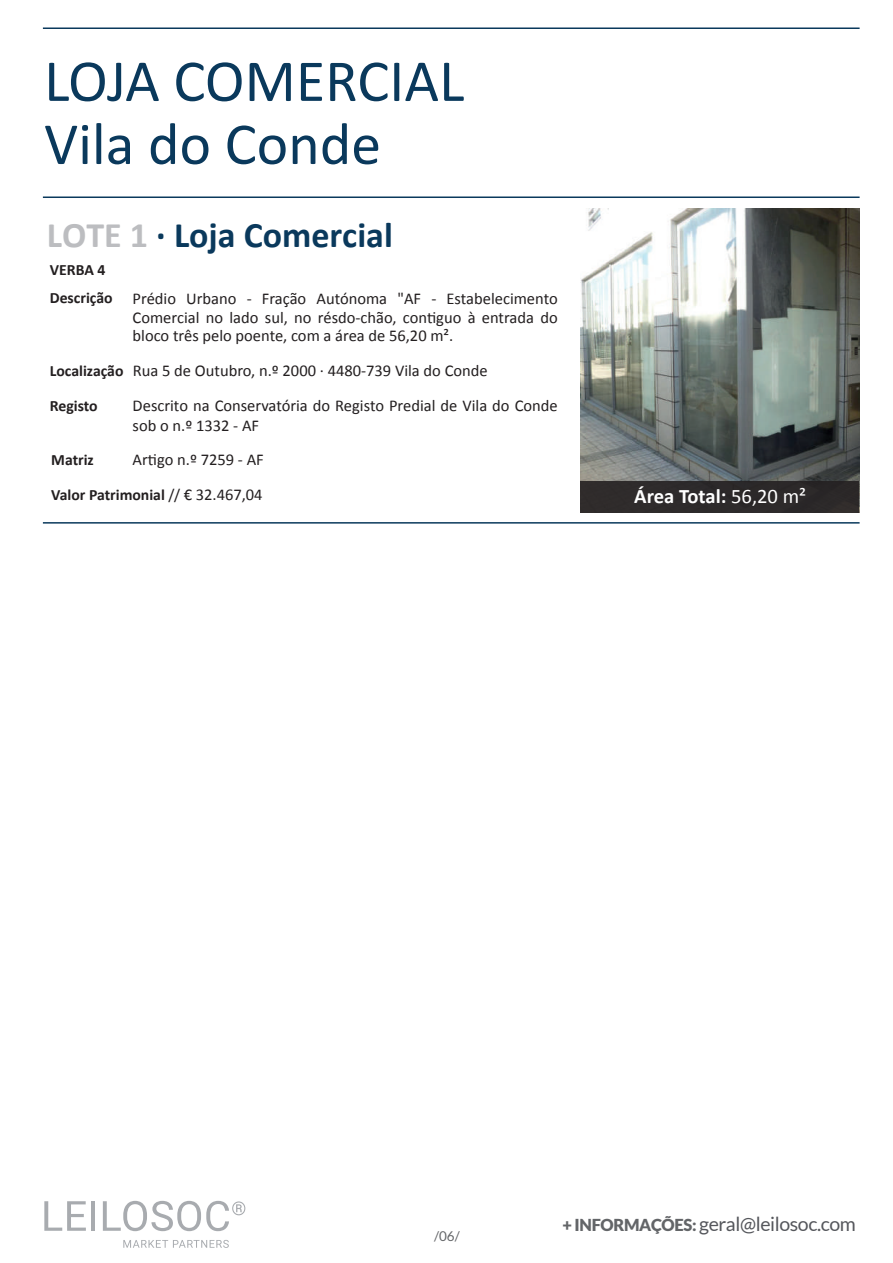
<style>
.page{position:relative;width:893px;height:1263px;background:#fff}
.page>*{position:absolute;margin:0;border:0;box-sizing:border-box;transform-origin:0 0}
.t1{font:60px/63px "Calibri";color:#0a395c}
.t2{font:700 36px "Calibri";color:#0a395c}
.t3{font:700 20.55px "Calibri";color:#fff}
.t4{font:19.5px "Lato";letter-spacing:-.02em;color:#55575c}
.t5{font:16.5px/18.8px "Calibri";color:#231f20;text-align:justify}
.t6{font:700 15.75px "Calibri";color:#231f20}
.t7{font:13.5px "Lato";color:#636568}
.s1{color:#bcbdc0}
.s2{font-weight:400}
.s3{font-weight:400;font-size:16.5px}
.s4{font-weight:900;font-size:16.5px;color:#636568}
</style>
<div class="page">
<svg style="left:44px;top:1201px;width:42px;height:30px"></svg>
<hr style="left:91px;top:1201px;width:4px;height:30px;background:#a8abaf">
<svg style="left:103px;top:1201px;width:142px;height:30px"></svg>
<svg style="left:123px;top:1240px;width:106px;height:8px"></svg>
<img style="left:580px;top:208px;width:279px;height:274px">
<hr style="left:43px;top:27px;width:817px;height:2px;background:#0a395c">
<hr style="left:43px;top:196px;width:817px;height:2px;background:#0a395c">
<hr style="left:43px;top:522px;width:817px;height:2px;background:#0a395c">
<div style="left:580px;top:482px;width:279px;height:31px;background:#2d2a2b"></div>
<h1 class="t1" style="left:44px;top:47px;width:422px">LOJA COMERCIAL<br>Vila do Conde</h1>
<h2 class="t2" style="left:47px;top:210px;width:348px"><span class="s1">LOTE 1</span> · Loja Comercial</h2>
<p class="t5" style="left:133px;top:288px;width:427px">Prédio Urbano - Fração Autónoma "AF - Estabelecimento Comercial no lado sul, no résdo-chão, contiguo à entrada do bloco três pelo poente, com a área de 56,20 m².</p>
<p class="t6" style="left:50px;top:259px;width:57px">VERBA 4</p>
<p class="t6" style="left:50px;top:287px;width:64px">Descrição</p>
<p class="t6" style="left:50px;top:360px;width:75px">Localização</p>
<p class="t5" style="left:133px;top:361px;width:356px">Rua 5 de Outubro, n.º 2000 · 4480-739 Vila do Conde</p>
<p class="t6" style="left:50px;top:394px;width:49px">Registo</p>
<p class="t5" style="left:133px;top:395px;width:427px;line-height:19.8px">Descrito na Conservatória do Registo Predial de Vila do Conde sob o n.º 1332 - AF</p>
<p class="t5" style="left:133px;top:449px;width:133px">Artigo n.º 7259 - AF</p>
<p class="t6" style="left:51px;top:448px;width:44px">Matriz</p>
<p class="t6" style="left:51px;top:483px;width:213px">Valor Patrimonial <span class="s2">//</span> <span class="s3">€ 32.467,04</span></p>
<p class="t3" style="left:634px;top:482px;width:173px">Área Total: <span class="s2">56,20 m²</span></p>
<p class="t7" style="left:434px;top:1229px;width:27px">/06/</p>
<p class="t4" style="left:562px;top:1213px;width:295px"><span class="s4">+ INFORMAÇÕES:</span> geral@leilosoc.com</p>
</div>
